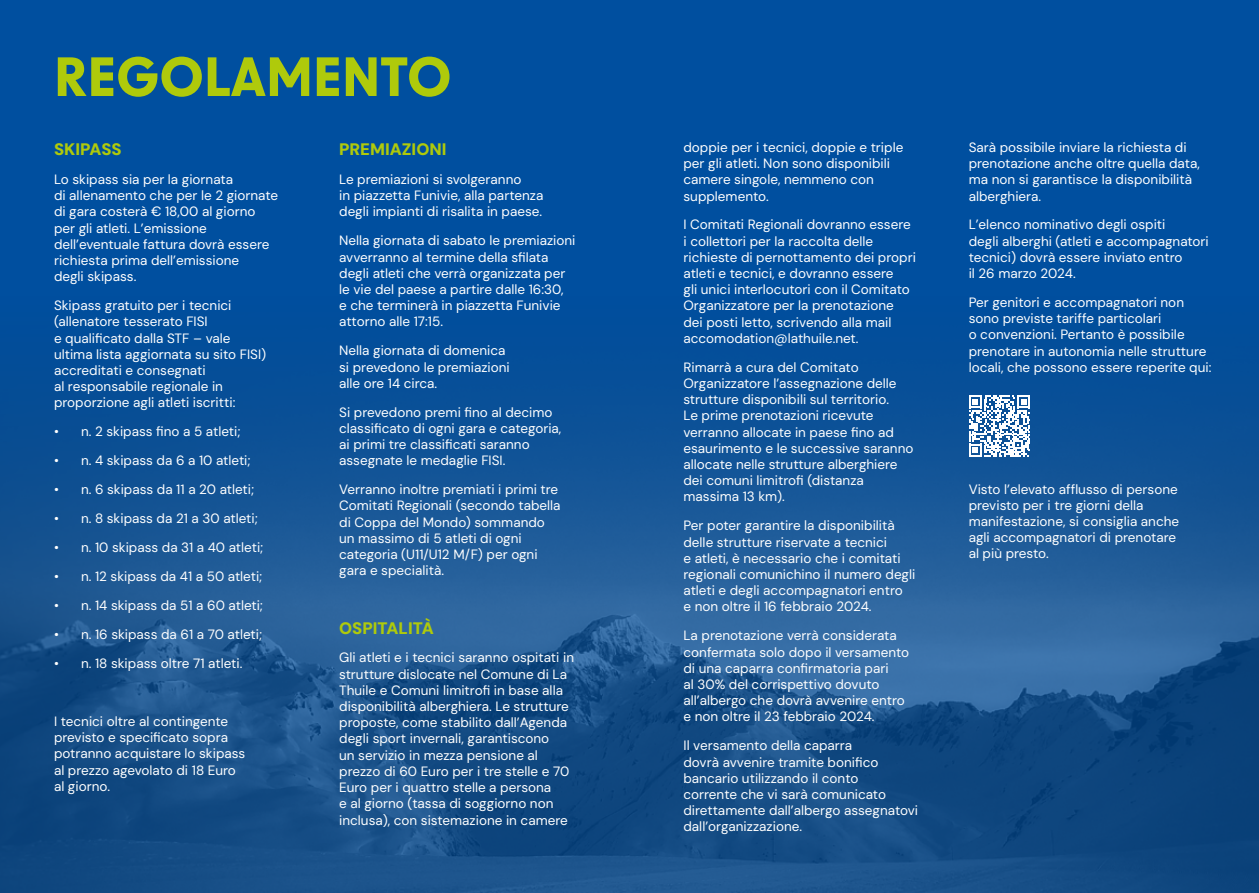
<style>
.page{position:relative;width:1259px;height:893px;background:#004f9f}
.page>*{position:absolute;margin:0;border:0;box-sizing:border-box;transform-origin:0 0}
.t1{font:700 52.5px "New Order";color:#afca0b}
.t2{font:900 16.65px "DM Sans";color:#afca0b}
.t3{font:13.5px/16.2px "DM Sans";color:#fff}
</style>
<div class="page">
<img style="left:0;top:401px;width:1259px;height:492px">
<svg style="left:968px;top:395px;width:62px;height:62px"></svg>
<h1 class="t1" style="left:54px;top:43px;width:399px">REGOLAMENTO</h1>
<p class="t2" style="left:54px;top:139px;width:69px">SKIPASS</p>
<p class="t3" style="left:54px;top:171px;width:226px">Lo skipass sia per la giornata<br>di allenamento che per le 2 giornate di gara costerà € 18,00 al giorno per gli atleti. L’emissione dell’eventuale fattura dovrà essere richiesta prima dell’emissione<br>degli skipass.</p>
<p class="t3" style="left:54px;top:297px;width:214px">Skipass gratuito per i tecnici (allenatore tesserato FISI<br>e qualificato dalla STF – vale ultima lista aggiornata su sito FISI) accreditati e consegnati<br>al responsabile regionale in proporzione agli atleti iscritti:</p>
<p class="t3" style="left:54px;top:423px;width:188px">• n. 2 skipass fino a 5 atleti;</p>
<p class="t3" style="left:54px;top:452px;width:198px">• n. 4 skipass da 6 a 10 atleti;</p>
<p class="t3" style="left:54px;top:481px;width:202px">• n. 6 skipass da 11 a 20 atleti;</p>
<p class="t3" style="left:54px;top:510px;width:205px">• n. 8 skipass da 21 a 30 atleti;</p>
<p class="t3" style="left:54px;top:539px;width:211px">• n. 10 skipass da 31 a 40 atleti;</p>
<p class="t3" style="left:54px;top:568px;width:210px">• n. 12 skipass da 41 a 50 atleti;</p>
<p class="t3" style="left:54px;top:597px;width:210px">• n. 14 skipass da 51 a 60 atleti;</p>
<p class="t3" style="left:54px;top:626px;width:210px">• n. 16 skipass da 61 a 70 atleti;</p>
<p class="t3" style="left:54px;top:655px;width:190px">• n. 18 skipass oltre 71 atleti.</p>
<p class="t3" style="left:54px;top:713px;width:193px">I tecnici oltre al contingente previsto e specificato sopra potranno acquistare lo skipass al prezzo agevolato di 18 Euro al giorno.</p>
<p class="t2" style="left:339px;top:139px;width:109px">PREMIAZIONI</p>
<p class="t3" style="left:339px;top:171px;width:206px">Le premiazioni si svolgeranno<br>in piazzetta Funivie, alla partenza degli impianti di risalita in paese.</p>
<p class="t3" style="left:339px;top:232px;width:238px">Nella giornata di sabato le premiazioni avverranno al termine della sfilata degli atleti che verrà organizzata per le vie del paese a partire dalle 16:30,<br>e che terminerà in piazzetta Funivie attorno alle 17:15.</p>
<p class="t3" style="left:339px;top:342px;width:172px">Nella giornata di domenica si prevedono le premiazioni alle ore 14 circa.</p>
<p class="t3" style="left:339px;top:404px;width:224px">Si prevedono premi fino al decimo classificato di ogni gara e categoria, ai primi tre classificati saranno assegnate le medaglie FISI.</p>
<p class="t3" style="left:339px;top:481px;width:223px">Verranno inoltre premiati i primi tre<br>Comitati Regionali (secondo tabella di Coppa del Mondo) sommando un massimo di 5 atleti di ogni categoria (U11/U12 M/F) per ogni gara e specialità.</p>
<p class="t2" style="left:339px;top:617px;width:96px">OSPITALITÀ</p>
<p class="t3" style="left:339px;top:650px;width:236px">Gli atleti e i tecnici saranno ospitati in strutture dislocate nel Comune di La Thuile e Comuni limitrofi in base alla disponibilità alberghiera. Le strutture proposte, come stabilito dall’Agenda degli sport invernali, garantiscono<br>un servizio in mezza pensione al prezzo di 60 Euro per i tre stelle e 70<br>Euro per i quattro stelle a persona<br>e al giorno (tassa di soggiorno non inclusa), con sistemazione in camere</p>
<p class="t3" style="left:683px;top:139px;width:221px">doppie per i tecnici, doppie e triple per gli atleti. Non sono disponibili camere singole, nemmeno con supplemento.</p>
<p class="t3" style="left:683px;top:217px;width:234px">I Comitati Regionali dovranno essere i collettori per la raccolta delle richieste di pernottamento dei propri atleti e tecnici, e dovranno essere<br>gli unici interlocutori con il Comitato Organizzatore per la prenotazione dei posti letto, scrivendo alla mail accomodation@lathuile.net.</p>
<p class="t3" style="left:683px;top:359px;width:231px">Rimarrà a cura del Comitato<br>Organizzatore l’assegnazione delle strutture disponibili sul territorio.<br>Le prime prenotazioni ricevute verranno allocate in paese fino ad esaurimento e le successive saranno allocate nelle strutture alberghiere dei comuni limitrofi (distanza massima 13 km).</p>
<p class="t3" style="left:683px;top:518px;width:233px">Per poter garantire la disponibilità delle strutture riservate a tecnici<br>e atleti, è necessario che i comitati regionali comunichino il numero degli atleti e degli accompagnatori entro<br>e non oltre il 16 febbraio 2024.</p>
<p class="t3" style="left:683px;top:627px;width:227px">La prenotazione verrà considerata confermata solo dopo il versamento di una caparra confirmatoria pari<br>al 30% del corrispettivo dovuto all’albergo che dovrà avvenire entro e non oltre il 23 febbraio 2024.</p>
<p class="t3" style="left:683px;top:737px;width:236px">Il versamento della caparra<br>dovrà avvenire tramite bonifico bancario utilizzando il conto<br>corrente che vi sarà comunicato direttamente dall’albergo assegnatovi dall’organizzazione.</p>
<p class="t3" style="left:968px;top:139px;width:233px">Sarà possibile inviare la richiesta di prenotazione anche oltre quella data, ma non si garantisce la disponibilità alberghiera.</p>
<p class="t3" style="left:968px;top:217px;width:242px">L’elenco nominativo degli ospiti<br>degli alberghi (atleti e accompagnatori tecnici) dovrà essere inviato entro<br>il 26 marzo 2024.</p>
<p class="t3" style="left:968px;top:294px;width:244px">Per genitori e accompagnatori non sono previste tariffe particolari<br>o convenzioni. Pertanto è possibile prenotare in autonomia nelle strutture locali, che possono essere reperite qui:</p>
<p class="t3" style="left:968px;top:481px;width:212px">Visto l’elevato afflusso di persone previsto per i tre giorni della manifestazione, si consiglia anche agli accompagnatori di prenotare al più presto.</p>
</div>
